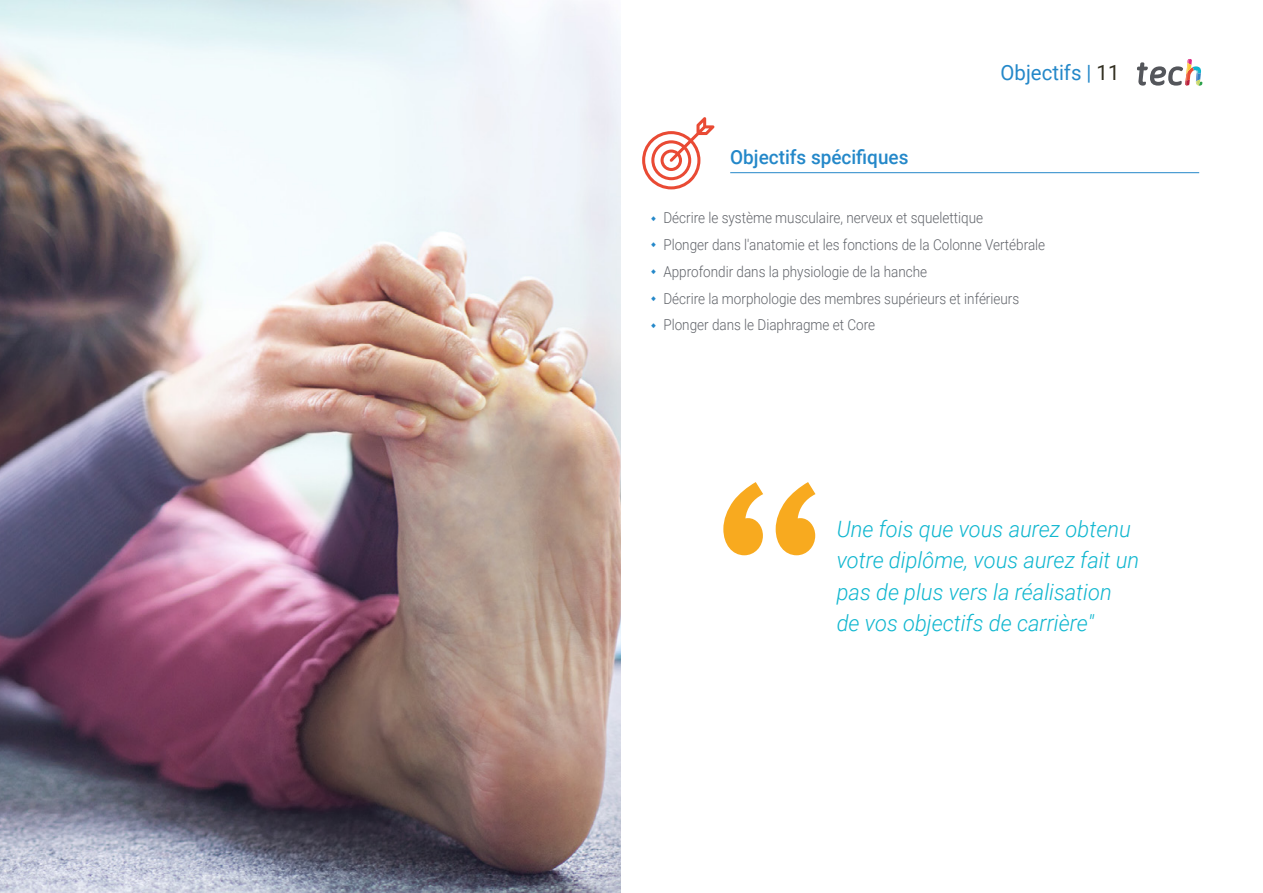
<style>
.page{position:relative;width:1263px;height:893px;background:#fff}
.page>*{position:absolute;margin:0;border:0;box-sizing:border-box;transform-origin:0 0}
.t1{font:italic 300 22.5px/31.5px "Roboto";color:#0fb6cf}
.t2{font:21px "Roboto";color:#2488c9}
.t3{font:500 19.5px "Roboto";color:#2488c9}
.t4{font:300 15px/26.7px "Roboto";color:#61646a;scale:.9 1}
.s1{color:#312e20}
</style>
<div class="page">
<hr style="left:730px;top:172px;width:469px;height:1px;background:#2488c9">
<svg style="left:642px;top:117px;width:72px;height:72px"></svg>
<img style="left:0;top:0;width:621px;height:893px">
<svg style="left:723px;top:482px;width:92px;height:73px"></svg>
<svg style="left:1137px;top:59px;width:65px;height:27px"></svg>
<h3 class="t3" style="left:730px;top:144px;width:180px">Objectifs spécifiques</h3>
<h2 class="t2" style="left:1000px;top:57px;width:120px">Objectifs | <span class="s1">11</span></h2>
<p class="t4" style="left:663px;top:204px;width:426px">Décrire le système musculaire, nerveux et squelettique<br>Plonger dans l'anatomie et les fonctions de la Colonne Vertébrale Approfondir dans la physiologie de la hanche<br>Décrire la morphologie des membres supérieurs et inférieurs Plonger dans le Diaphragme et Core</p>
<h1 class="t1" style="left:837px;top:512px;width:304px">Une fois que vous aurez obtenu votre diplôme, vous aurez fait un pas de plus vers la réalisation de vos objectifs de carrière"</h1>
</div>
